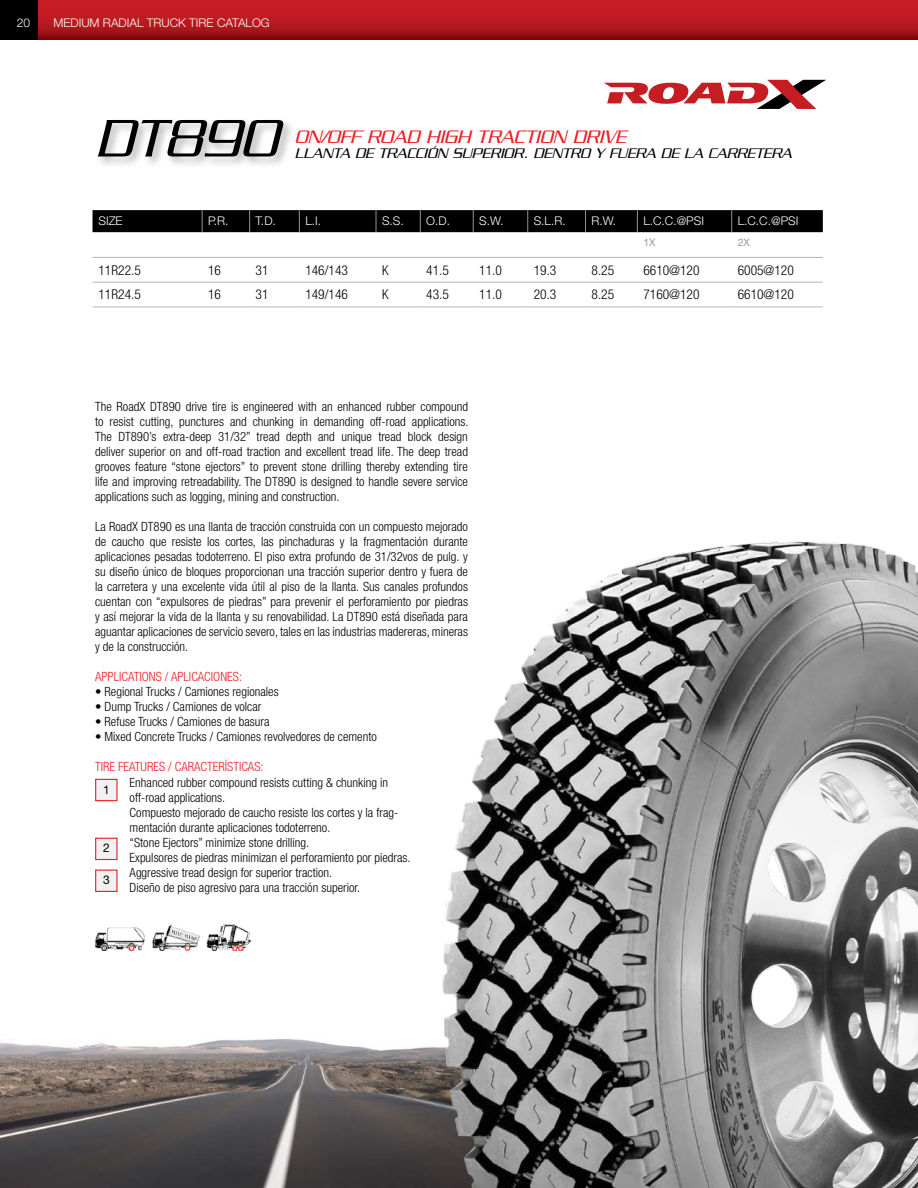
<style>
.page{position:relative;width:918px;height:1188px;background:#fff}
.page>*{position:absolute;margin:0;border:0;box-sizing:border-box;transform-origin:0 0}
.t1{font:italic 300 57px "Serpentine";color:#000}
.t2{font:italic 300 19.5px "Serpentine";color:#ed1d24}
.t3{font:italic 300 15px "Serpentine";color:#000}
.t4{font:300 condensed 13.5px "Helvetica Neue LT Std";color:#000}
.t5{font:300 condensed 12.75px/15px "Helvetica Neue LT Std";color:#000;text-align:justify}
.t6{font:300 condensed 12.75px "Helvetica Neue LT Std";color:#ed1d24}
.t7{font:300 12px "Helvetica Neue LT Std";color:#fff}
.t8{font:12px "Helvetica Neue LT Std";color:#000}
.t9{font:10.5px "Helvetica Neue LT Std";color:#97999c}
</style>
<div class="page">
<img style="left:0;top:1039px;width:395px;height:149px">
<svg style="left:604px;top:80px;width:222px;height:29px"></svg>
<svg style="left:38px;top:0;width:880px;height:39px;background:#b4171d"></svg>
<div style="left:0;top:0;width:38px;height:39px;background:#000"></div>
<img style="left:395px;top:541px;width:523px;height:647px">
<div style="left:96px;top:117px;width:200px;height:52px;background:#000;opacity:.3"></div>
<hr style="left:93px;top:282px;width:109px;height:1px;background:#b1b4b6">
<hr style="left:202px;top:282px;width:48px;height:1px;background:#b1b4b6">
<hr style="left:250px;top:282px;width:49px;height:1px;background:#b1b4b6">
<hr style="left:299px;top:282px;width:77px;height:1px;background:#b1b4b6">
<hr style="left:376px;top:282px;width:44px;height:1px;background:#b1b4b6">
<hr style="left:420px;top:282px;width:53px;height:1px;background:#b1b4b6">
<hr style="left:473px;top:282px;width:55px;height:1px;background:#b1b4b6">
<hr style="left:528px;top:282px;width:58px;height:1px;background:#b1b4b6">
<hr style="left:586px;top:282px;width:51px;height:1px;background:#b1b4b6">
<hr style="left:637px;top:282px;width:95px;height:1px;background:#b1b4b6">
<hr style="left:732px;top:282px;width:91px;height:1px;background:#b1b4b6">
<hr style="left:93px;top:307px;width:109px;height:1px;background:#b1b4b6">
<hr style="left:202px;top:307px;width:48px;height:1px;background:#b1b4b6">
<hr style="left:250px;top:307px;width:49px;height:1px;background:#b1b4b6">
<hr style="left:299px;top:307px;width:77px;height:1px;background:#b1b4b6">
<hr style="left:376px;top:307px;width:44px;height:1px;background:#b1b4b6">
<hr style="left:420px;top:307px;width:53px;height:1px;background:#b1b4b6">
<hr style="left:473px;top:307px;width:55px;height:1px;background:#b1b4b6">
<hr style="left:528px;top:307px;width:58px;height:1px;background:#b1b4b6">
<hr style="left:586px;top:307px;width:51px;height:1px;background:#b1b4b6">
<hr style="left:637px;top:307px;width:95px;height:1px;background:#b1b4b6">
<hr style="left:732px;top:307px;width:91px;height:1px;background:#b1b4b6">
<svg style="left:93px;top:210px;width:730px;height:22px;background:#040404"></svg>
<hr style="left:93px;top:257px;width:109px;height:1px;background:#b1b4b6">
<hr style="left:202px;top:257px;width:48px;height:1px;background:#b1b4b6">
<hr style="left:250px;top:257px;width:49px;height:1px;background:#b1b4b6">
<hr style="left:299px;top:257px;width:77px;height:1px;background:#b1b4b6">
<hr style="left:376px;top:257px;width:44px;height:1px;background:#b1b4b6">
<hr style="left:420px;top:257px;width:53px;height:1px;background:#b1b4b6">
<hr style="left:473px;top:257px;width:55px;height:1px;background:#b1b4b6">
<hr style="left:528px;top:257px;width:58px;height:1px;background:#b1b4b6">
<hr style="left:586px;top:257px;width:51px;height:1px;background:#b1b4b6">
<hr style="left:637px;top:257px;width:95px;height:1px;background:#b1b4b6">
<hr style="left:732px;top:257px;width:91px;height:1px;background:#b1b4b6">
<img style="left:94px;top:924px;width:158px;height:27px">
<div style="left:95px;top:779px;width:23px;height:22px;background:#f1f1f2;border:1px solid #ed1d24"></div>
<div style="left:95px;top:838px;width:23px;height:22px;background:#f1f1f2;border:1px solid #ed1d24"></div>
<div style="left:95px;top:870px;width:23px;height:22px;background:#f1f1f2;border:1px solid #ed1d24"></div>
<p class="t7" style="left:17px;top:15px;width:15px">20</p>
<p class="t7" style="left:53px;top:15px;width:218px">MEDIUM RADIAL TRUCK TIRE CATALOG</p>
<h1 class="t1" style="left:95px;top:106px;width:184px">DT890</h1>
<h2 class="t2" style="left:295px;top:126px;width:333px">ON/OFF ROAD HIGH TRACTION DRIVE</h2>
<p class="t3" style="left:295px;top:145px;width:498px">LLANTA DE TRACCIÓN SUPERIOR. DENTRO Y FUERA DE LA CARRETERA</p>
<p class="t7" style="left:99px;top:214px;width:26px">SIZE</p>
<p class="t7" style="left:208px;top:214px;width:22px">P.R.</p>
<p class="t7" style="left:256px;top:214px;width:22px">T.D.</p>
<p class="t7" style="left:305px;top:214px;width:17px">L.I.</p>
<p class="t7" style="left:382px;top:214px;width:23px">S.S.</p>
<p class="t7" style="left:426px;top:214px;width:25px">O.D.</p>
<p class="t7" style="left:479px;top:214px;width:26px">S.W.</p>
<p class="t7" style="left:534px;top:214px;width:34px">S.L.R.</p>
<p class="t7" style="left:592px;top:214px;width:26px">R.W.</p>
<p class="t7" style="left:643px;top:214px;width:62px">L.C.C.@PSI</p>
<p class="t7" style="left:738px;top:214px;width:62px">L.C.C.@PSI</p>
<p class="t9" style="left:643px;top:236px;width:14px">1X</p>
<p class="t9" style="left:738px;top:236px;width:14px">2X</p>
<p class="t4" style="left:99px;top:262px;width:44px">11R22.5</p>
<p class="t4" style="left:208px;top:262px;width:14px">16</p>
<p class="t4" style="left:256px;top:262px;width:14px">31</p>
<p class="t4" style="left:305px;top:262px;width:44px">146/143</p>
<p class="t4" style="left:382px;top:262px;width:8px">K</p>
<p class="t4" style="left:426px;top:262px;width:24px">41.5</p>
<p class="t4" style="left:479px;top:262px;width:24px">11.0</p>
<p class="t4" style="left:534px;top:262px;width:24px">19.3</p>
<p class="t4" style="left:592px;top:262px;width:24px">8.25</p>
<p class="t4" style="left:643px;top:262px;width:58px">6610@120</p>
<p class="t4" style="left:738px;top:262px;width:58px">6005@120</p>
<p class="t4" style="left:99px;top:287px;width:44px">11R24.5</p>
<p class="t4" style="left:208px;top:287px;width:14px">16</p>
<p class="t4" style="left:256px;top:287px;width:14px">31</p>
<p class="t4" style="left:305px;top:287px;width:44px">149/146</p>
<p class="t4" style="left:382px;top:287px;width:8px">K</p>
<p class="t4" style="left:426px;top:287px;width:24px">43.5</p>
<p class="t4" style="left:479px;top:287px;width:24px">11.0</p>
<p class="t4" style="left:534px;top:287px;width:24px">20.3</p>
<p class="t4" style="left:592px;top:287px;width:24px">8.25</p>
<p class="t4" style="left:643px;top:287px;width:58px">7160@120</p>
<p class="t4" style="left:738px;top:287px;width:58px">6610@120</p>
<p class="t5" style="left:95px;top:399px;width:375px">The RoadX DT890 drive tire is engineered with an enhanced rubber compound to resist cutting, punctures and chunking in demanding off-road applications.<br>The DT890’s extra-deep 31/32” tread depth and unique tread block design deliver superior on and off-road traction and excellent tread life. The deep tread grooves feature “stone ejectors” to prevent stone drilling thereby extending tire life and improving retreadability. The DT890 is designed to handle severe service applications such as logging, mining and construction.</p>
<p class="t5" style="left:95px;top:518px;width:374px">La RoadX DT890 es una llanta de tracción construida con un compuesto mejorado de caucho que resiste los cortes, las pinchaduras y la fragmentación durante aplicaciones pesadas todoterreno. El piso extra profundo de 31/32vos de pulg. y su diseño único de bloques proporcionan una tracción superior dentro y fuera de la carretera y una excelente vida útil al piso de la llanta. Sus canales profundos cuentan con “expulsores de piedras” para prevenir el perforamiento por piedras y así mejorar la vida de la llanta y su renovabilidad. La DT890 está diseñada para aguantar aplicaciones de servicio severo, tales en las industrias madereras, mineras y de la construcción.</p>
<p class="t6" style="left:95px;top:669px;width:148px">APPLICATIONS / APLICACIONES:</p>
<p class="t5" style="left:95px;top:684px;width:185px">• Regional Trucks / Camiones regionales</p>
<p class="t5" style="left:95px;top:699px;width:168px">• Dump Trucks / Camiones de volcar</p>
<p class="t5" style="left:95px;top:714px;width:176px">• Refuse Trucks / Camiones de basura</p>
<p class="t5" style="left:95px;top:729px;width:283px">• Mixed Concrete Trucks / Camiones revolvedores de cemento</p>
<p class="t6" style="left:95px;top:759px;width:170px">TIRE FEATURES / CARACTERÍSTICAS:</p>
<p class="t5" style="left:130px;top:775px;width:283px;text-align:left">Enhanced rubber compound resists cutting &amp; chunking in off-road applications.<br>Compuesto mejorado de caucho resiste los cortes y la frag&shy;mentación durante aplicaciones todoterreno.<br>“Stone Ejectors” minimize stone drilling.<br>Expulsores de piedras minimizan el perforamiento por piedras.<br>Aggressive tread design for superior traction.<br>Diseño de piso agresivo para una tracción superior.</p>
<p class="t8" style="left:103px;top:782px;width:8px">1</p>
<p class="t8" style="left:103px;top:841px;width:8px">2</p>
<p class="t8" style="left:103px;top:873px;width:8px">3</p>
</div>
